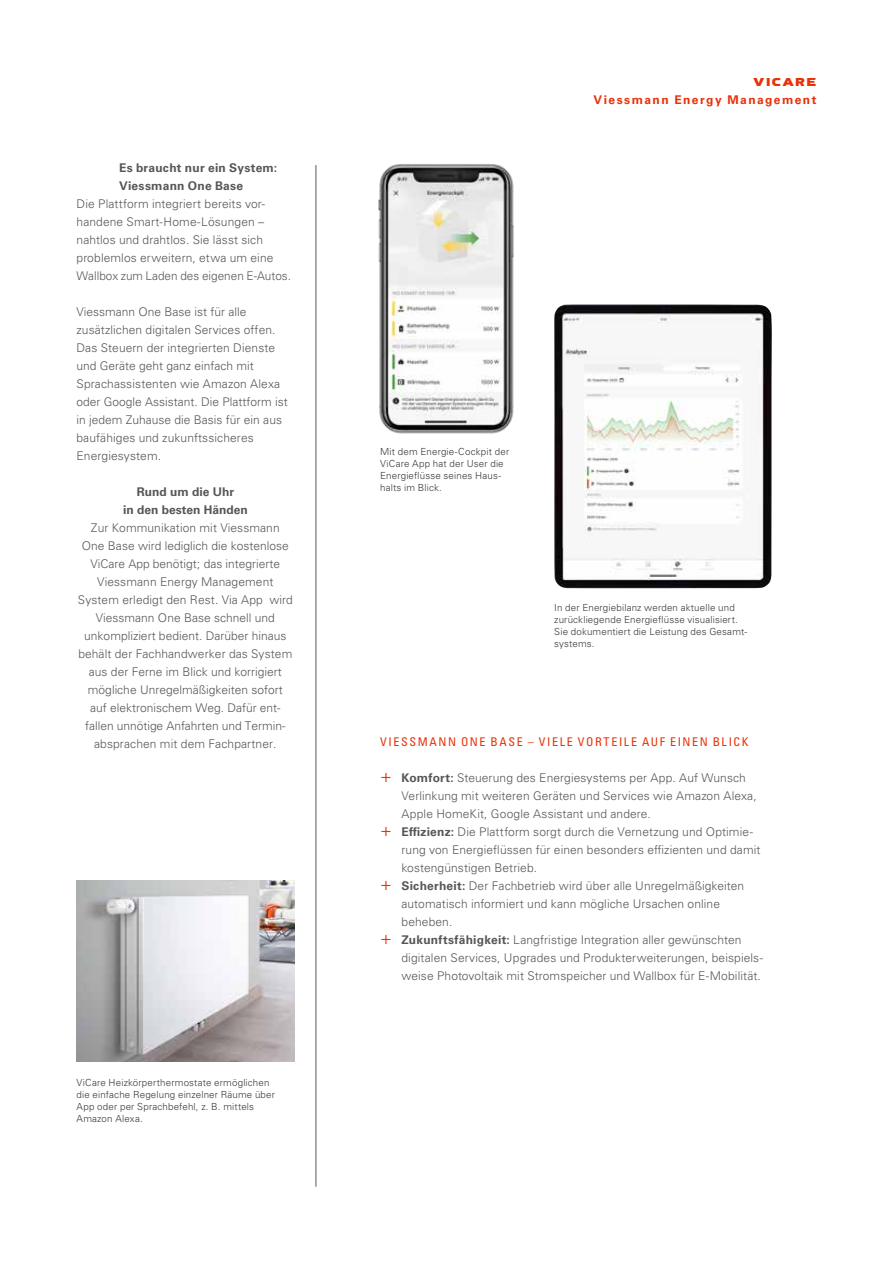
<style>
.page{position:relative;width:893px;height:1263px;background:#fff}
.page>*{position:absolute;margin:0;border:0;box-sizing:border-box;transform-origin:0 0}
.t1{font:300 12px/18px "Univers LTCYR 45";letter-spacing:.005em;color:#555756}
.t2{font:700 12px/18px "Univers LTCYR 65";letter-spacing:.015em;color:#555756}
.t3{font:condensed 12px "Univers LTCYR 57";letter-spacing:.135em;color:#e93108}
.t4{font:700 12px "Univers LTCYR 65";letter-spacing:.12em;color:#e93108}
.t5{font:700 12px "Viessmann";letter-spacing:.105em;color:#e93108}
.t6{font:300 9.75px/12px "Univers LTCYR 45";letter-spacing:.015em;color:#383937}
.s1{font-size:18px;color:#e93108}
.s2{font-family:"Univers LTCYR 65";font-weight:700}
</style>
<div class="page">
<img style="left:77px;top:881px;width:217px;height:180px">
<img style="left:378px;top:164px;width:136px;height:270px">
<hr style="left:316px;top:165px;width:1px;height:1022px;background:#555756">
<img style="left:554px;top:304px;width:218px;height:285px">
<p class="t2" style="left:119px;top:159px;width:160px">Es braucht nur ein System:<br>Viessmann One Base</p>
<p class="t1" style="left:77px;top:195px;width:216px">Die Plattform integriert bereits vor&shy;handene Smart-Home-Lösungen – nahtlos und drahtlos. Sie lässt sich problemlos erweitern, etwa um eine Wallbox zum Laden des eigenen E-Autos.</p>
<p class="t1" style="left:77px;top:303px;width:213px">Viessmann One Base ist für alle zusätzlichen digitalen Services offen.<br>Das Steuern der integrierten Dienste und Geräte geht ganz einfach mit Sprachassistenten wie Amazon Alexa oder Google Assistant. Die Plattform ist in jedem Zuhause die Basis für ein aus baufähiges und zukunftssicheres Energiesystem.</p>
<p class="t2" style="left:123px;top:483px;width:126px;text-align:center">Rund um die Uhr<br>in den besten Händen</p>
<p class="t1" style="left:78px;top:519px;width:216px;text-align:center">Zur Kommunikation mit Viessmann<br>One Base wird lediglich die kostenlose ViCare App benötigt; das integrierte Viessmann Energy Management System erledigt den Rest. Via App wird Viessmann One Base schnell und unkompliziert bedient. Darüber hinaus behält der Fachhandwerker das System aus der Ferne im Blick und korrigiert mögliche Unregelmäßigkeiten sofort<br>auf elektronischem Weg. Dafür ent&shy;fallen unnötige Anfahrten und Termin&shy;absprachen mit dem Fachpartner.</p>
<p class="t6" style="left:77px;top:1076px;width:200px">ViCare Heizkörperthermostate ermöglichen die einfache Regelung einzelner Räume über App oder per Sprachbefehl, z. B. mittels Amazon Alexa.</p>
<p class="t5" style="left:753px;top:73px;width:65px">VICARE</p>
<p class="t4" style="left:594px;top:91px;width:224px">Viessmann Energy Management</p>
<p class="t6" style="left:380px;top:446px;width:131px">Mit dem Energie-Cockpit der<br>ViCare App hat der User die<br>Energieflüsse seines Haus&shy;halts im Blick.</p>
<p class="t6" style="left:554px;top:601px;width:194px">In der Energiebilanz werden aktuelle und zurückliegende Energieflüsse visualisiert.<br>Sie dokumentiert die Leistung des Gesamt&shy;systems.</p>
<p class="t3" style="left:380px;top:734px;width:370px">VIESSMANN ONE BASE – VIELE VORTEILE AUF EINEN BLICK</p>
<p class="t1" style="left:380px;top:769px;width:367px"><span class="s1">+</span> <span class="s2">Komfort:</span> Steuerung des Energiesystems per App. Auf Wunsch</p>
<p class="t1" style="left:401px;top:787px;width:357px">Verlinkung mit weiteren Geräten und Services wie Amazon Alexa,</p>
<p class="t1" style="left:401px;top:805px;width:251px">Apple HomeKit, Google Assistant und andere.</p>
<p class="t1" style="left:380px;top:823px;width:374px"><span class="s1">+</span> <span class="s2">Effizienz:</span> Die Plattform sorgt durch die Vernetzung und Optimie-</p>
<p class="t1" style="left:401px;top:841px;width:361px">rung von Energieflüssen für einen besonders effizienten und damit</p>
<p class="t1" style="left:401px;top:859px;width:137px">kostengünstigen Betrieb.</p>
<p class="t1" style="left:380px;top:877px;width:366px"><span class="s1">+</span> <span class="s2">Sicherheit:</span> Der Fachbetrieb wird über alle Unregelmäßigkeiten</p>
<p class="t1" style="left:401px;top:895px;width:320px">automatisch informiert und kann mögliche Ursachen online</p>
<p class="t1" style="left:401px;top:913px;width:52px">beheben.</p>
<p class="t1" style="left:380px;top:931px;width:363px"><span class="s1">+</span> <span class="s2">Zukunftsfähigkeit:</span> Langfristige Integration aller gewünschten</p>
<p class="t1" style="left:401px;top:949px;width:363px">digitalen Services, Upgrades und Produkterweiterungen, beispiels-</p>
<p class="t1" style="left:401px;top:967px;width:361px">weise Photovoltaik mit Stromspeicher und Wallbox für E-Mobilität.</p>
</div>
